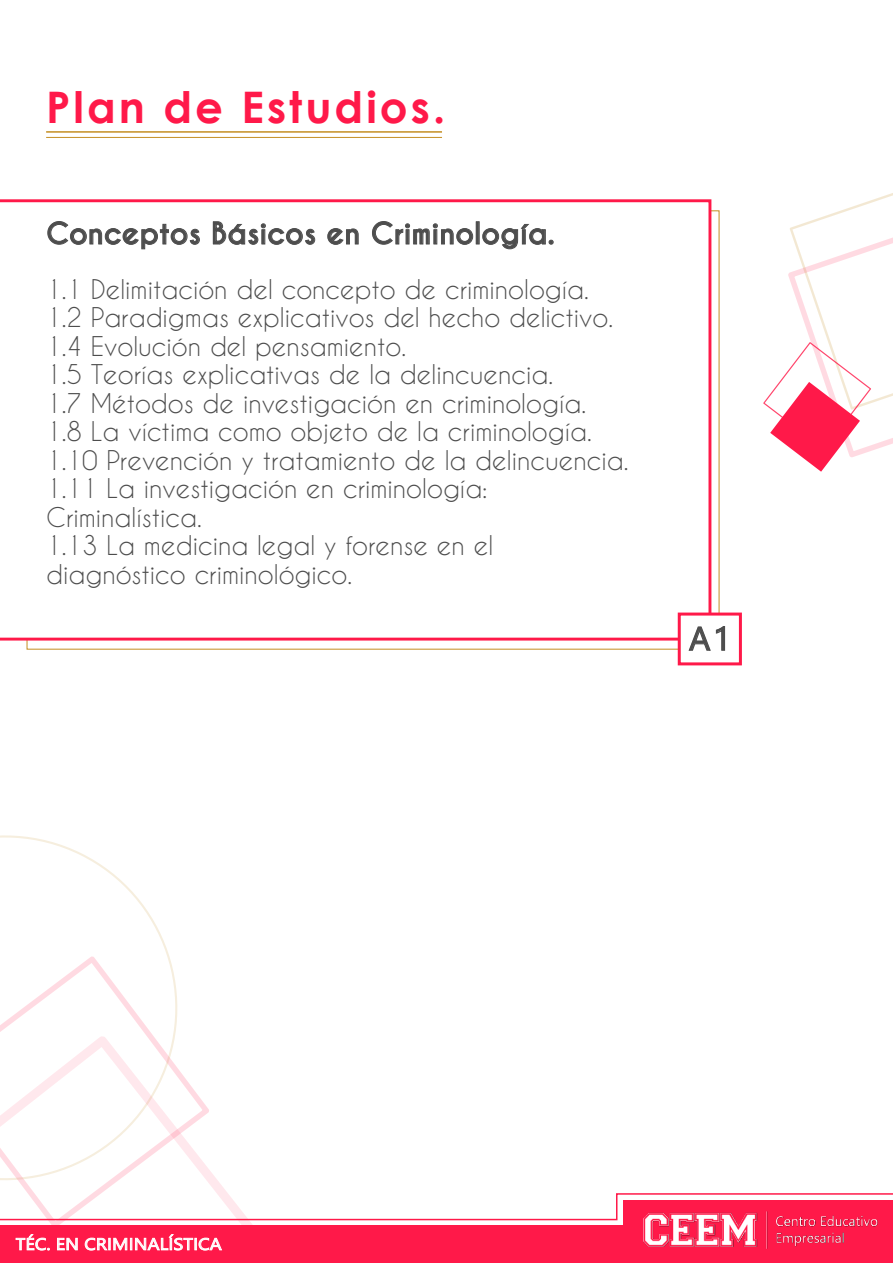
<style>
.page{position:relative;width:893px;height:1263px;background:#fff}
.page>*{position:absolute;margin:0;border:0;box-sizing:border-box;transform-origin:0 0}
.t1{font:700 43.5px "Century Gothic";letter-spacing:.07em;color:#ff1949}
.t2{font:33px "Ebrima";color:#4d4d4d}
.t3{font:700 28.5px "Caviar Dreams";letter-spacing:.01em;color:#4d4d4d}
.t4{font:25.5px/28.5px "Caviar Dreams";color:#4d4d4d}
.t5{font:16.5px "Segoe UI Historic";letter-spacing:.01em;color:#fff;scale:1.11 1}
</style>
<div class="page">
<svg style="left:0;top:835px;width:169px;height:121px"></svg>
<svg style="left:0;top:956px;width:178px;height:80px"></svg>
<svg style="left:763px;top:193px;width:130px;height:279px"></svg>
<svg style="left:0;top:199px;width:711px;height:441px"></svg>
<svg style="left:48px;top:221px;width:152px;height:28px"></svg>
<svg style="left:213px;top:221px;width:102px;height:24px"></svg>
<svg style="left:328px;top:228px;width:30px;height:17px"></svg>
<svg style="left:372px;top:221px;width:101px;height:24px"></svg>
<div style="left:476px;top:222px;width:3px;height:22px;border:1px solid #4d4d4d"></div>
<svg style="left:482px;top:224px;width:71px;height:25px"></svg>
<div style="left:678px;top:612px;width:64px;height:53px;background:#fff;border:3px solid #ff1949"></div>
<svg style="left:688px;top:615px;width:38px;height:36px"></svg>
<svg style="left:0;top:1036px;width:319px;height:190px"></svg>
<hr style="left:46px;top:131px;width:396px;height:2px;background:#c48e22">
<hr style="left:46px;top:137px;width:396px;height:1px;background:#c48e22">
<div style="left:623px;top:1200px;width:270px;height:63px;background:#ff1949"></div>
<svg style="left:0;top:1192px;width:893px;height:29px"></svg>
<img style="left:643px;top:1212px;width:234px;height:37px">
<div style="left:0;top:1226px;width:629px;height:37px;background:#ff1949"></div>
<svg style="left:16px;top:1234px;width:34px;height:16px"></svg>
<svg style="left:57px;top:1237px;width:21px;height:13px"></svg>
<svg style="left:85px;top:1234px;width:137px;height:17px"></svg>
<h1 class="t1" style="left:46px;top:74px;width:401px">Plan de Estudios.</h1>
<p class="t3" style="left:46px;top:216px;width:510px">Conceptos Básicos en Criminología.</p>
<p class="t4" style="left:46px;top:274px;width:584px">1.1 Delimitación del concepto de criminología.<br>1.2 Paradigmas explicativos del hecho delictivo.<br>1.4 Evolución del pensamiento.<br>1.5 Teorías explicativas de la delincuencia.<br>1.7 Métodos de investigación en criminología.<br>1.8 La víctima como objeto de la criminología.<br>1.10 Prevención y tratamiento de la delincuencia.<br>1.11 La investigación en criminología:<br>Criminalística.<br>1.13 La medicina legal y forense en el diagnóstico criminológico.</p>
<p class="t2" style="left:689px;top:614px;width:43px">A1</p>
<p class="t5" style="left:16px;top:1234px;width:187px">TÉC. EN CRIMINALÍSTICA</p>
</div>
